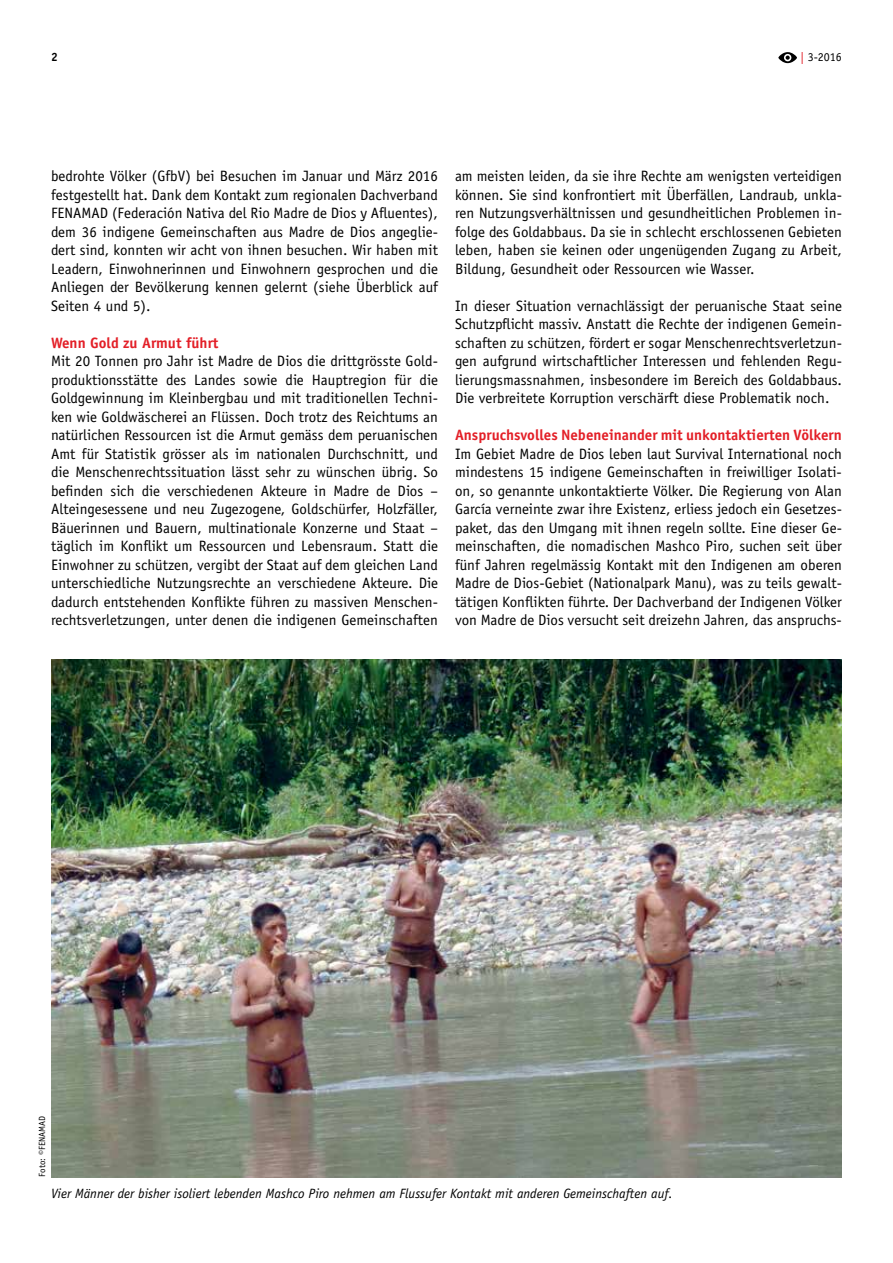
<style>
.page{position:relative;width:893px;height:1263px;background:#fff}
.page>*{position:absolute;margin:0;border:0;box-sizing:border-box;transform-origin:0 0}
.t1{font:15px/18.5px "Officina Sans Std";letter-spacing:.005em;color:#000;text-align:justify}
.t2{font:700 15px "Officina Sans Std";color:#e31f27}
.t3{font:italic 13.5px "Officina Sans Std";color:#000}
.t4{font:12px "Officina Sans Std";color:#000}
.t5{font:700 12px "Officina Sans Std";color:#000}
.t6{font:9px "Officina Sans Std";color:#000}
.s1{color:#e31f27}
</style>
<div class="page">
<img style="left:51px;top:659px;width:791px;height:518px">
<svg style="left:778px;top:52px;width:19px;height:11px"></svg>
<p class="t5" style="left:51px;top:49px;width:8px">2</p>
<p class="t4" style="left:800px;top:50px;width:43px"><span class="s1">|</span> 3-2016</p>
<p class="t1" style="left:51px;top:167px;width:388px">bedrohte Völker (GfbV) bei Besuchen im Januar und März 2016 festgestellt hat. Dank dem Kontakt zum regionalen Dachverband FENAMAD (Federación Nativa del Rio Madre de Dios y Afluentes), dem 36 indigene Gemeinschaften aus Madre de Dios angeglie&shy;dert sind, konnten wir acht von ihnen besuchen. Wir haben mit Leadern, Einwohnerinnen und Einwohnern gesprochen und die Anliegen der Bevölkerung kennen gelernt (siehe Überblick auf Seiten 4 und 5).</p>
<p class="t2" style="left:51px;top:333px;width:169px">Wenn Gold zu Armut führt</p>
<p class="t1" style="left:51px;top:352px;width:388px">Mit 20 Tonnen pro Jahr ist Madre de Dios die drittgrösste Gold&shy;produktionsstätte des Landes sowie die Hauptregion für die Goldgewinnung im Kleinbergbau und mit traditionellen Techni&shy;ken wie Goldwäscherei an Flüssen. Doch trotz des Reichtums an natürlichen Ressourcen ist die Armut gemäss dem peruanischen Amt für Statistik grösser als im nationalen Durchschnitt, und die Menschenrechtssituation lässt sehr zu wünschen übrig. So befinden sich die verschiedenen Akteure in Madre de Dios – Alteingesessene und neu Zugezogene, Goldschürfer, Holzfäller, Bäuerinnen und Bauern, multinationale Konzerne und Staat – täglich im Konflikt um Ressourcen und Lebensraum. Statt die Einwohner zu schützen, vergibt der Staat auf dem gleichen Land unterschiedliche Nutzungsrechte an verschiedene Akteure. Die dadurch entstehenden Konflikte führen zu massiven Menschen&shy;rechtsverletzungen, unter denen die indigenen Gemeinschaften</p>
<p class="t1" style="left:455px;top:167px;width:388px">am meisten leiden, da sie ihre Rechte am wenigsten verteidigen können. Sie sind konfrontiert mit Überfällen, Landraub, unkla&shy;ren Nutzungsverhältnissen und gesundheitlichen Problemen in&shy;folge des Goldabbaus. Da sie in schlecht erschlossenen Gebieten leben, haben sie keinen oder ungenügenden Zugang zu Arbeit, Bildung, Gesundheit oder Ressourcen wie Wasser.</p>
<p class="t1" style="left:455px;top:296px;width:388px">In dieser Situation vernachlässigt der peruanische Staat seine Schutzpflicht massiv. Anstatt die Rechte der indigenen Gemein&shy;schaften zu schützen, fördert er sogar Menschenrechtsverletzun&shy;gen aufgrund wirtschaftlicher Interessen und fehlenden Regu&shy;lierungsmassnahmen, insbesondere im Bereich des Goldabbaus.<br>Die verbreitete Korruption verschärft diese Problematik noch.</p>
<p class="t2" style="left:455px;top:426px;width:388px">Anspruchsvolles Nebeneinander mit unkontaktierten Völkern</p>
<p class="t1" style="left:455px;top:444px;width:388px">Im Gebiet Madre de Dios leben laut Survival International noch mindestens 15 indigene Gemeinschaften in freiwilliger Isolati&shy;on, so genannte unkontaktierte Völker. Die Regierung von Alan García verneinte zwar ihre Existenz, erliess jedoch ein Gesetzes&shy;paket, das den Umgang mit ihnen regeln sollte. Eine dieser Ge&shy;meinschaften, die nomadischen Mashco Piro, suchen seit über fünf Jahren regelmässig Kontakt mit den Indigenen am oberen Madre de Dios-Gebiet (Nationalpark Manu), was zu teils gewalt&shy;tätigen Konflikten führte. Der Dachverband der Indigenen Völker von Madre de Dios versucht seit dreizehn Jahren, das anspruchs-</p>
<p class="t6" style="left:37px;top:1177px;width:63px;rotate:-90deg">Foto: ©FENAMAD</p>
<p class="t3" style="left:51px;top:1185px;width:623px">Vier Männer der bisher isoliert lebenden Mashco Piro nehmen am Flussufer Kontakt mit anderen Gemeinschaften auf.</p>
</div>
